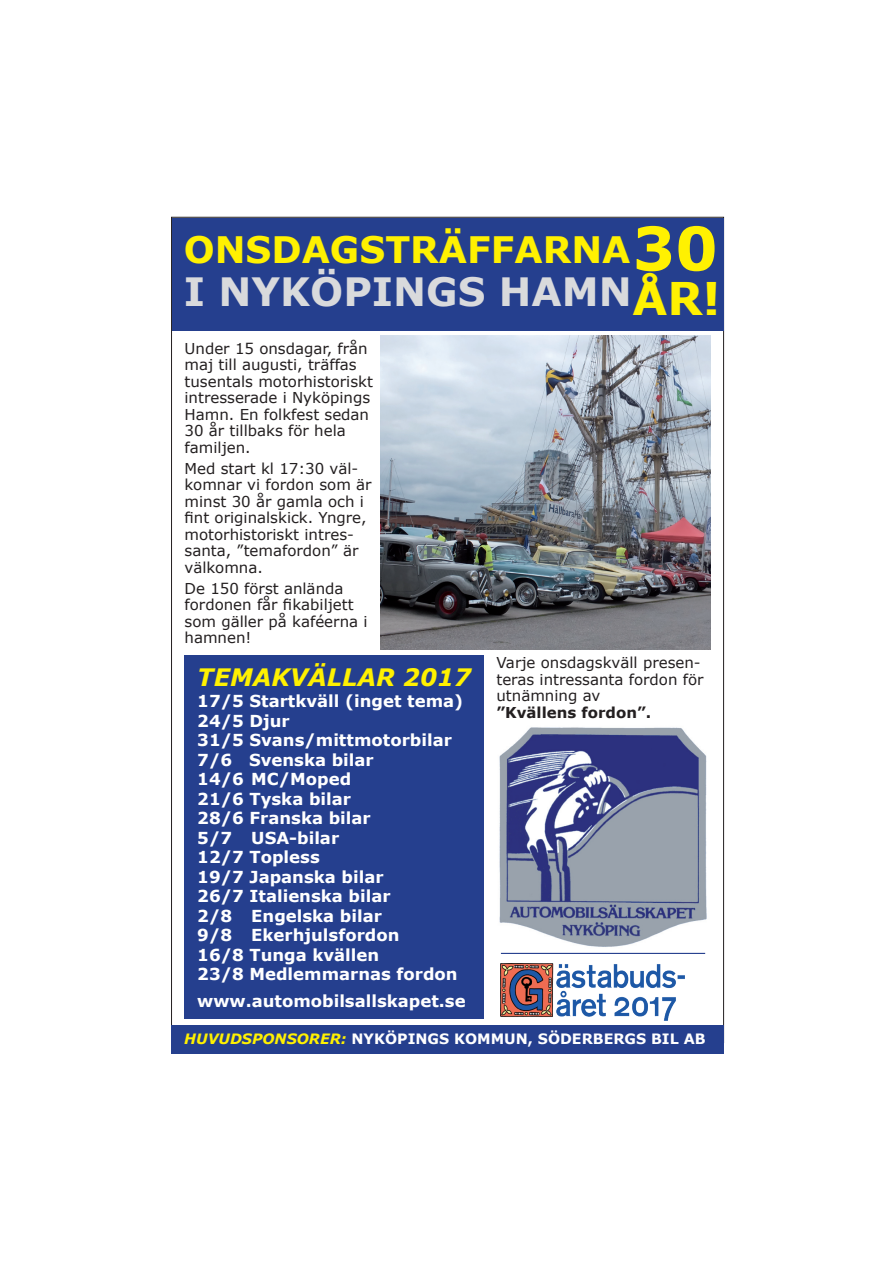
<style>
.page{position:relative;width:893px;height:1263px;background:#fff}
.page>*{position:absolute;margin:0;border:0;box-sizing:border-box;transform-origin:0 0}
.t1{font:700 60px "Verdana";color:#fff101}
.t2{font:700 45px "Verdana";color:#fff101}
.t3{font:700 39px "Verdana";color:#d9dadc}
.t4{font:700 36.45px "Verdana";color:#fff101}
.t5{font:italic 700 24px "Verdana";color:#fff101}
.t6{font:700 16.5px/19.5px "Verdana";color:#fff}
.t7{font:15px/16.5px "Verdana";color:#231f20}
.t8{font:700 15px "Verdana";color:#231f20}
.t9{font:700 14.25px "Verdana";color:#fff}
.s1{font-style:italic;color:#fff101}
</style>
<div class="page">
<div style="left:171px;top:1025px;width:553px;height:28px;background:#253f8e"></div>
<img style="left:501px;top:963px;width:184px;height:57px">
<img style="left:499px;top:727px;width:208px;height:220px">
<div style="left:172px;top:218px;width:552px;height:113px;background:#253f8e"></div>
<div style="left:184px;top:655px;width:300px;height:363px;background:#253f8e"></div>
<img style="left:381px;top:336px;width:330px;height:314px">
<hr style="left:501px;top:953px;width:204px;height:1px;background:#253f8e">
<h1 class="t1" style="left:632px;top:210px;width:87px">30</h1>
<h2 class="t2" style="left:632px;top:270px;width:90px">ÅR!</h2>
<h3 class="t4" style="left:184px;top:226px;width:448px">ONSDAGSTRÄFFARNA</h3>
<h3 class="t3" style="left:184px;top:267px;width:450px">I NYKÖPINGS HAMN</h3>
<p class="t7" style="left:185px;top:340px;width:190px">Under 15 onsdagar, från maj till augusti, träffas tusentals motorhistoriskt intresserade i Nyköpings<br>Hamn. En folkfest sedan<br>30 år tillbaks för hela familjen.</p>
<p class="t7" style="left:185px;top:460px;width:189px">Med start kl 17:30 väl&shy;komnar vi fordon som är minst 30 år gamla och i fint originalskick. Yngre, motorhistoriskt intres&shy;santa, ”temafordon” är välkomna.</p>
<p class="t7" style="left:185px;top:580px;width:185px">De 150 först anlända fordonen får fikabiljett som gäller på kaféerna i hamnen!</p>
<p class="t7" style="left:496px;top:654px;width:209px">Varje onsdagskväll presen&shy;teras intressanta fordon för utnämning av</p>
<p class="t8" style="left:496px;top:703px;width:156px">”Kvällens fordon”.</p>
<h3 class="t5" style="left:197px;top:662px;width:276px">TEMAKVÄLLAR 2017</h3>
<p class="t6" style="left:197px;top:691px;width:267px">17/5 Startkväll (inget tema)<br>24/5 Djur<br>31/5 Svans/mittmotorbilar<br>7/6 Svenska bilar<br>14/6 MC/Moped<br>21/6 Tyska bilar<br>28/6 Franska bilar<br>5/7 USA-bilar<br>12/7 Topless<br>19/7 Japanska bilar<br>26/7 Italienska bilar<br>2/8 Engelska bilar<br>9/8 Ekerhjulsfordon<br>16/8 Tunga kvällen<br>23/8 Medlemmarnas fordon</p>
<p class="t6" style="left:197px;top:991px;width:270px">www.automobilsallskapet.se</p>
<p class="t9" style="left:184px;top:1030px;width:523px"><span class="s1">HUVUDSPONSORER:</span> NYKÖPINGS KOMMUN, SÖDERBERGS BIL AB</p>
</div>
